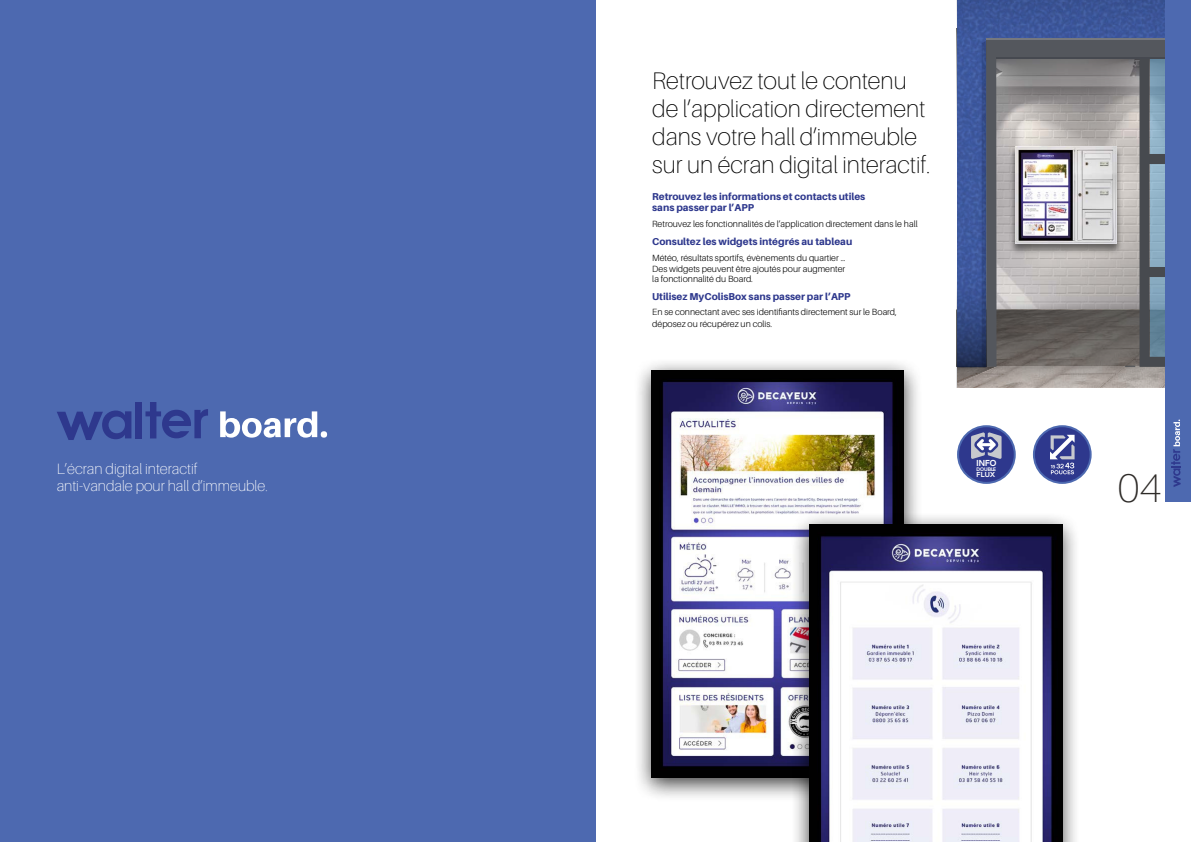
<style>
.page{position:relative;width:1191px;height:842px;background:#fff}
.page>*{position:absolute;margin:0;border:0;box-sizing:border-box;transform-origin:0 0}
.t1{font:100 40px "Aileron";color:#2e2b28}
.t2{font:100 24px/28px "Aileron";color:#000}
.t3{font:100 15px/17px "Aileron";color:#fff}
.t4{font:800 10px/11px "Aileron";color:#2e388d}
.t5{font:300 9px/10.8px "Aileron";color:#000;text-align:justify}
.t6{font:8.8px "Sk Modernist Bold";color:#fff}
.t7{font:7.4px "Sk Modernist Bold";color:#fff}
.t8{font:5.2px "Sk Modernist Bold";color:#fff}
</style>
<div class="page">
<div style="left:0;top:0;width:595px;height:842px;background:#4d69b0"></div>
<svg style="left:57px;top:410px;width:74px;height:30px"></svg>
<svg style="left:145px;top:402px;width:63px;height:36px"></svg>
<div style="left:135px;top:402px;width:7px;height:36px;background:#2e388d"></div>
<svg style="left:220px;top:411px;width:107px;height:27px"></svg>
<svg style="left:957px;top:0;width:208px;height:41px;background:#3d5698"></svg>
<div style="left:986px;top:39px;width:205px;height:20px;background:#54575d"></div>
<hr style="left:986px;top:39px;width:205px;height:1px;background:#c7c9ce">
<svg style="left:957px;top:41px;width:208px;height:347px;background:#7f828d"></svg>
<svg style="left:957px;top:269px;width:29px;height:98px;background:#31467e"></svg>
<img style="left:1006px;top:143px;width:120px;height:115px">
<img style="left:1015px;top:146px;width:101px;height:97px">
<div style="left:1165px;top:0;width:26px;height:502px;background:#4d69b0"></div>
<div style="left:633px;top:358px;width:289px;height:444px;background:#000;opacity:.75"></div>
<img style="left:651px;top:371px;width:253px;height:407px">
<div style="left:791px;top:512px;width:290px;height:330px;background:#000;opacity:.75"></div>
<img style="left:809px;top:524px;width:253px;height:318px">
<div style="left:1034px;top:426px;width:56px;height:57px;background:#2e388d;border-radius:50%"></div>
<div style="left:1033px;top:425px;width:58px;height:59px;border:2px solid #4d69b0;border-radius:50%"></div>
<svg style="left:1050px;top:435px;width:24px;height:39px"></svg>
<div style="left:958px;top:426px;width:56px;height:57px;background:#2e388d;border-radius:50%"></div>
<div style="left:957px;top:425px;width:58px;height:59px;border:2px solid #4d69b0;border-radius:50%"></div>
<svg style="left:971px;top:432px;width:30px;height:27px"></svg>
<svg style="left:1171px;top:420px;width:9px;height:67px"></svg>
<h3 class="t3" style="left:57px;top:461px;width:213px">L’écran digital interactif anti-vandale pour hall d’immeuble.</h3>
<h2 class="t2" style="left:652px;top:69px;width:280px">Retrouvez tout le contenu de l’application directement dans votre hall d’immeuble sur un écran digital interactif.</h2>
<p class="t4" style="left:652px;top:192px;width:215px">Retrouvez les informations et contacts utiles sans passer par l’APP</p>
<p class="t5" style="left:652px;top:219px;width:267px">Retrouvez les fonctionnalités de l’application directement dans le hall</p>
<p class="t4" style="left:652px;top:237px;width:202px">Consultez les widgets intégrés au tableau</p>
<p class="t5" style="left:652px;top:253px;width:195px">Météo, résultats sportifs, évènements du quartier … Des widgets peuvent être ajoutés pour augmenter la fonctionnalité du Board.</p>
<p class="t4" style="left:652px;top:292px;width:200px">Utilisez MyColisBox sans passer par l’APP</p>
<p class="t5" style="left:652px;top:307px;width:246px;line-height:12px">En se connectant avec ses identifiants directement sur le Board, déposez ou récupérez un colis.</p>
<p class="t6" style="left:976px;top:458px;width:21px">INFO</p>
<p class="t8" style="left:976px;top:466px;width:21px">DOUBLE</p>
<p class="t7" style="left:976px;top:470px;width:20px">FLUX</p>
<h1 class="t1" style="left:1118px;top:472px;width:45px">04</h1>
</div>
